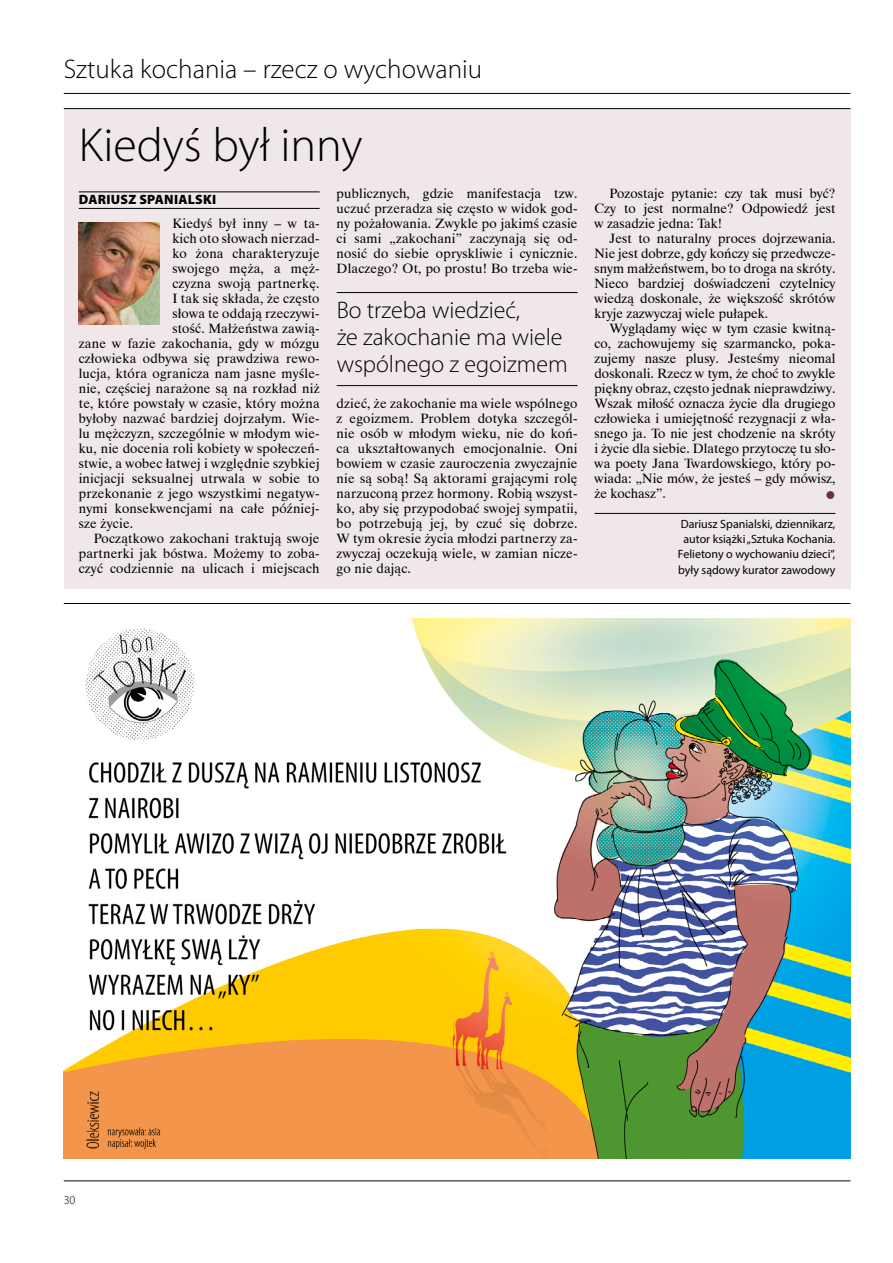
<style>
.page{position:relative;width:893px;height:1263px;background:#fff}
.page>*{position:absolute;margin:0;border:0;box-sizing:border-box;transform-origin:0 0}
.t1{font:300 48px "Myriad Pro";color:#000}
.t2{font:300 27px "Myriad Pro";color:#000}
.t3{font:300 24px/27px "Myriad Pro";color:#000}
.t4{font:13.5px/15px "Dutch 801 BT";letter-spacing:.015em;color:#000;text-align:justify}
.t5{font:900 13.5px "Myriad Pro";letter-spacing:.02em;color:#000}
.t6{font:13.5px "Wingdings";color:#6f2c46}
.t7{font:12px/15px "Myriad Pro";color:#000;text-align:center}
.t8{font:300 12px "Myriad Pro";color:#000}
</style>
<div class="page">
<hr style="left:64px;top:1180px;width:786px;height:1px;background:#000">
<hr style="left:64px;top:93px;width:786px;height:1px;background:#000">
<div style="left:64px;top:109px;width:786px;height:479px;background:#efe7e9"></div>
<hr style="left:64px;top:108px;width:786px;height:1px;background:#000">
<hr style="left:79px;top:192px;width:241px;height:1px;background:#000">
<hr style="left:79px;top:208px;width:241px;height:1px;background:#000">
<hr style="left:595px;top:513px;width:240px;height:1px;background:#000">
<img style="left:79px;top:223px;width:81px;height:102px">
<img style="left:64px;top:618px;width:786px;height:540px">
<hr style="left:64px;top:603px;width:786px;height:1px;background:#000">
<hr style="left:337px;top:292px;width:241px;height:1px;background:#000">
<hr style="left:337px;top:385px;width:241px;height:1px;background:#000">
<h2 class="t2" style="left:64px;top:54px;width:420px">Sztuka kochania – rzecz o wychowaniu</h2>
<h1 class="t1" style="left:79px;top:119px;width:285px">Kiedyś był inny</h1>
<p class="t5" style="left:79px;top:192px;width:139px">DARIUSZ SPANIALSKI</p>
<p class="t4" style="left:172px;top:216px;width:149px">Kiedyś był inny – w ta-</p>
<p class="t4" style="left:172px;top:231px;width:149px">kich oto słowach nierzad-</p>
<p class="t4" style="left:172px;top:246px;width:149px">ko żona charakteryzuje</p>
<p class="t4" style="left:172px;top:261px;width:149px">swojego męża, a męż-</p>
<p class="t4" style="left:172px;top:276px;width:149px">czyzna swoją partnerkę.</p>
<p class="t4" style="left:172px;top:291px;width:149px">I tak się składa, że często</p>
<p class="t4" style="left:172px;top:306px;width:149px">słowa te oddają rzeczywi-</p>
<p class="t4" style="left:172px;top:321px;width:149px">stość. Małżeństwa zawią-</p>
<p class="t4" style="left:79px;top:336px;width:242px">zane w fazie zakochania, gdy w mózgu</p>
<p class="t4" style="left:79px;top:351px;width:242px">człowieka odbywa się prawdziwa rewo-</p>
<p class="t4" style="left:79px;top:366px;width:242px">lucja, która ogranicza nam jasne myśle-</p>
<p class="t4" style="left:79px;top:381px;width:242px">nie, częściej narażone są na rozkład niż</p>
<p class="t4" style="left:79px;top:396px;width:242px">te, które powstały w czasie, który można</p>
<p class="t4" style="left:79px;top:411px;width:242px">byłoby nazwać bardziej dojrzałym. Wie-</p>
<p class="t4" style="left:79px;top:426px;width:242px">lu mężczyzn, szczególnie w młodym wie-</p>
<p class="t4" style="left:79px;top:441px;width:242px">ku, nie docenia roli kobiety w społeczeń-</p>
<p class="t4" style="left:79px;top:456px;width:242px">stwie, a wobec łatwej i względnie szybkiej</p>
<p class="t4" style="left:79px;top:471px;width:242px">inicjacji seksualnej utrwala w sobie to</p>
<p class="t4" style="left:79px;top:486px;width:242px">przekonanie z jego wszystkimi negatyw-</p>
<p class="t4" style="left:79px;top:501px;width:242px">nymi konsekwencjami na całe później-</p>
<p class="t4" style="left:79px;top:516px;width:56px">sze życie.</p>
<p class="t4" style="left:94px;top:531px;width:227px">Początkowo zakochani traktują swoje</p>
<p class="t4" style="left:79px;top:546px;width:242px">partnerki jak bóstwa. Możemy to zoba-</p>
<p class="t4" style="left:79px;top:561px;width:242px">czyć codziennie na ulicach i miejscach</p>
<p class="t4" style="left:337px;top:186px;width:242px">publicznych, gdzie manifestacja tzw. uczuć przeradza się często w widok god&shy;ny pożałowania. Zwykle po jakimś czasie ci sami „zakochani” zaczynają się od&shy;nosić do siebie opryskliwie i cynicznie.<br>Dlaczego? Ot, po prostu! Bo trzeba wie-</p>
<h3 class="t3" style="left:337px;top:297px;width:233px">Bo trzeba wiedzieć,<br>że zakochanie ma wiele wspólnego z egoizmem</h3>
<p class="t4" style="left:337px;top:396px;width:242px">dzieć, że zakochanie ma wiele wspólnego z egoizmem. Problem dotyka szczegól&shy;nie osób w młodym wieku, nie do koń&shy;ca ukształtowanych emocjonalnie. Oni bowiem w czasie zauroczenia zwyczajnie nie są sobą! Są aktorami grającymi rolę narzuconą przez hormony. Robią wszyst&shy;ko, aby się przypodobać swojej sympatii, bo potrzebują jej, by czuć się dobrze.<br>W tym okresie życia młodzi partnerzy za&shy;zwyczaj oczekują wiele, w zamian nicze&shy;go nie dając.</p>
<p class="t4" style="left:595px;top:186px;width:242px;text-indent:15px">Pozostaje pytanie: czy tak musi być?<br>Czy to jest normalne? Odpowiedź jest w zasadzie jedna: Tak!</p>
<p class="t4" style="left:595px;top:231px;width:242px;text-indent:15px">Jest to naturalny proces dojrzewania.<br>Nie jest dobrze, gdy kończy się przedwcze&shy;snym małżeństwem, bo to droga na skróty.<br>Nieco bardziej doświadczeni czytelnicy wiedzą doskonale, że większość skrótów kryje zazwyczaj wiele pułapek.</p>
<p class="t4" style="left:595px;top:321px;width:242px;text-indent:15px">Wyglądamy więc w tym czasie kwitną&shy;co, zachowujemy się szarmancko, poka&shy;zujemy nasze plusy. Jesteśmy nieomal doskonali. Rzecz w tym, że choć to zwykle piękny obraz, często jednak nieprawdziwy.<br>Wszak miłość oznacza życie dla drugiego człowieka i umiejętność rezygnacji z wła&shy;snego ja. To nie jest chodzenie na skróty i życie dla siebie. Dlatego przytoczę tu sło&shy;wa poety Jana Twardowskiego, który po&shy;wiada: „Nie mów, że jesteś – gdy mówisz, że kochasz”.</p>
<p class="t6" style="left:825px;top:488px;width:12px">●</p>
<p class="t7" style="left:678px;top:517px;width:159px">Dariusz Spanialski, dziennikarz, autor książki „Sztuka Kochania.<br>Felietony o wychowaniu dzieci”, były sądowy kurator zawodowy</p>
<p class="t8" style="left:64px;top:1193px;width:13px">30</p>
</div>
